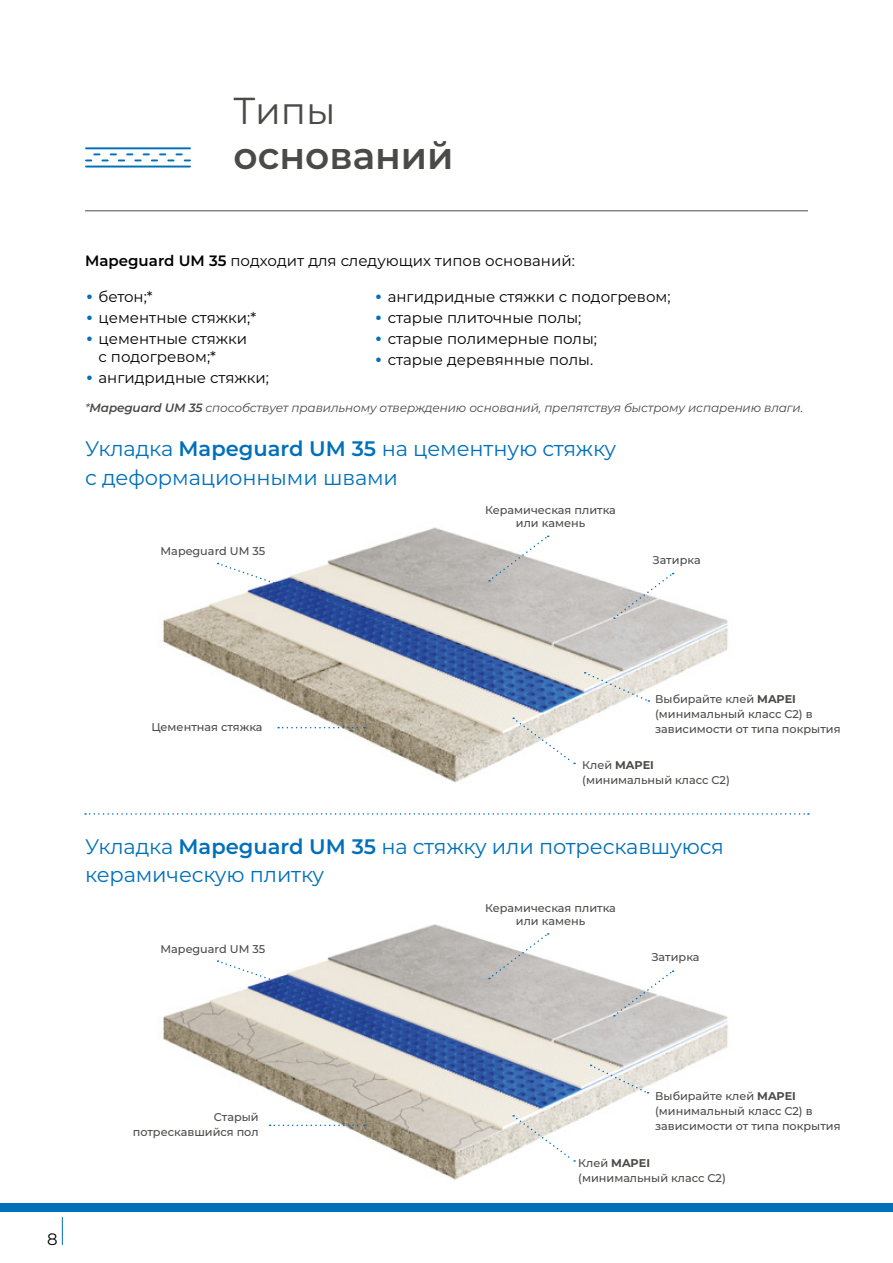
<style>
.page{position:relative;width:893px;height:1263px;background:#fff}
.page>*{position:absolute;margin:0;border:0;box-sizing:border-box;transform-origin:0 0}
.t1{font:600 37.5px "Montserrat";color:#4a4a49}
.t2{font:37.5px "Montserrat";color:#4a4a49}
.t3{font:21px/28.5px "Montserrat";letter-spacing:-.005em;color:#0070ba}
.t4{font:16.5px "Montserrat";color:#000}
.t5{font:15px/18px "Montserrat";color:#000}
.t6{font:italic 12px "Montserrat";letter-spacing:-.01em;color:#4a4a49}
.t7{font:500 11.25px/15px "Montserrat";color:#4a4a49}
.s1{font-weight:600}
.s2{font-size:30px;color:#0070ba}
.s3{font-weight:700}
</style>
<div class="page">
<div style="left:0;top:1204px;width:893px;height:8px;background:#0070ba"></div>
<svg style="left:62px;top:1217px;width:1px;height:28px"></svg>
<hr style="left:85px;top:210px;width:723px;height:1px;background:#4a4a49">
<img style="left:162px;top:527px;width:566px;height:255px">
<svg style="left:218px;top:563px;width:67px;height:25px"></svg>
<svg style="left:489px;top:536px;width:60px;height:46px"></svg>
<svg style="left:614px;top:573px;width:60px;height:46px"></svg>
<svg style="left:278px;top:727px;width:87px;height:1px"></svg>
<img style="left:163px;top:924px;width:565px;height:256px">
<svg style="left:218px;top:960px;width:67px;height:25px"></svg>
<svg style="left:489px;top:933px;width:60px;height:46px"></svg>
<svg style="left:614px;top:970px;width:60px;height:46px"></svg>
<svg style="left:270px;top:1124px;width:95px;height:2px"></svg>
<hr style="left:86px;top:147px;width:104px;height:2px;background:#0070ba">
<hr style="left:86px;top:166px;width:104px;height:1px;background:#0070ba">
<svg style="left:86px;top:153px;width:104px;height:8px"></svg>
<svg style="left:85px;top:813px;width:724px;height:2px"></svg>
<svg style="left:513px;top:1115px;width:62px;height:47px"></svg>
<svg style="left:591px;top:1065px;width:58px;height:29px"></svg>
<svg style="left:585px;top:672px;width:64px;height:30px"></svg>
<svg style="left:513px;top:717px;width:62px;height:47px"></svg>
<h1 class="t2" style="left:233px;top:85px;width:104px">Типы</h1>
<h1 class="t1" style="left:233px;top:129px;width:222px">оснований</h1>
<h3 class="t5" style="left:85px;top:251px;width:491px"><span class="s1">Mapeguard UM 35</span> подходит для следующих типов оснований:</h3>
<h3 class="t5" style="left:374px;top:287px;width:298px"><span class="s2">•</span> ангидридные стяжки с подогревом;</h3>
<h3 class="t5" style="left:374px;top:308px;width:209px"><span class="s2">•</span> старые плиточные полы;</h3>
<h3 class="t5" style="left:374px;top:329px;width:224px"><span class="s2">•</span> старые полимерные полы;</h3>
<h3 class="t5" style="left:374px;top:350px;width:220px"><span class="s2">•</span> старые деревянные полы.</h3>
<h3 class="t5" style="left:85px;top:287px;width:69px"><span class="s2">•</span> бетон;*</h3>
<h3 class="t5" style="left:85px;top:308px;width:173px"><span class="s2">•</span> цементные стяжки;*</h3>
<h3 class="t5" style="left:99px;top:329px;width:150px;text-indent:-14px"><span class="s2">•</span> цементные стяжки с подогревом;*</h3>
<h3 class="t5" style="left:85px;top:368px;width:185px"><span class="s2">•</span> ангидридные стяжки;</h3>
<p class="t6" style="left:85px;top:400px;width:720px">*<span class="s1">Mapeguard UM 35</span> способствует правильному отверждению оснований, препятствуя быстрому испарению влаги.</p>
<h2 class="t3" style="left:85px;top:434px;width:533px">Укладка <span class="s1">Mapeguard UM 35</span> на цементную стяжку с деформационными швами</h2>
<p class="t7" style="left:161px;top:543px;width:106px">Mapeguard UM 35</p>
<p class="t7" style="left:151px;top:719px;width:113px">Цементная стяжка</p>
<p class="t7" style="left:485px;top:503px;width:132px;line-height:13.5px;text-align:center">Керамическая плитка или камень</p>
<p class="t7" style="left:652px;top:552px;width:50px">Затирка</p>
<p class="t7" style="left:655px;top:691px;width:187px">Выбирайте клей <span class="s3">MAPEI </span>(минимальный класс С2) в зависимости от типа покрытия</p>
<p class="t7" style="left:582px;top:757px;width:149px">Клей <span class="s3">MAPEI </span>(минимальный класс C2)</p>
<h2 class="t3" style="left:85px;top:831px;width:640px">Укладка <span class="s1">Mapeguard UM 35</span> на стяжку или потрескавшуюся керамическую плитку</h2>
<p class="t7" style="left:161px;top:941px;width:106px">Mapeguard UM 35</p>
<p class="t7" style="left:485px;top:900px;width:132px;line-height:13.5px;text-align:center">Керамическая плитка или камень</p>
<p class="t7" style="left:651px;top:949px;width:50px">Затирка</p>
<h3 class="t4" style="left:47px;top:1228px;width:12px">8</h3>
<p class="t7" style="left:133px;top:1109px;width:127px;text-align:right">Старый потрескавшийся пол</p>
<p class="t7" style="left:655px;top:1088px;width:187px">Выбирайте клей <span class="s3">MAPEI </span>(минимальный класс С2) в зависимости от типа покрытия</p>
<p class="t7" style="left:578px;top:1155px;width:149px">Клей <span class="s3">MAPEI </span>(минимальный класс C2)</p>
</div>
